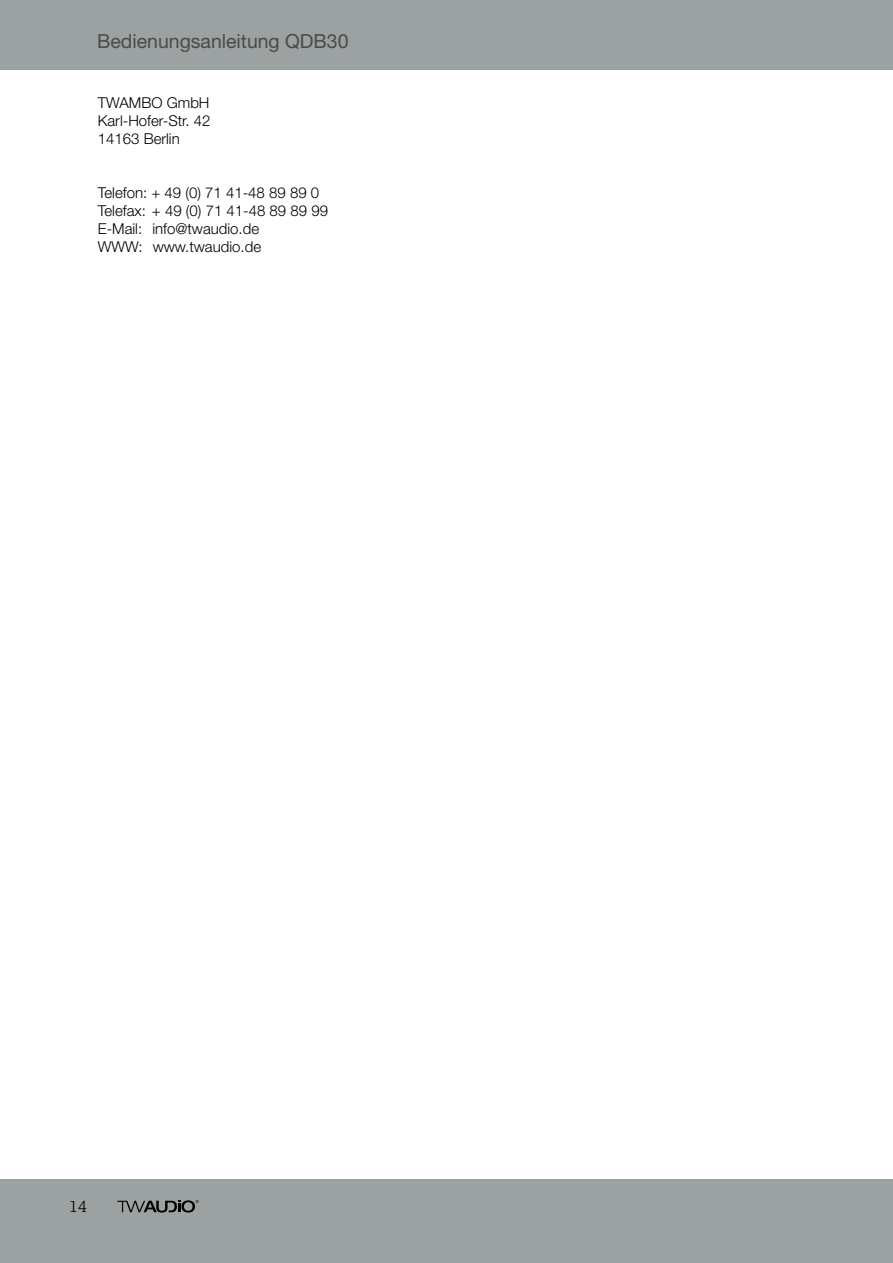
<style>
.page{position:relative;width:893px;height:1263px;background:#fff}
.page>*{position:absolute;margin:0;border:0;box-sizing:border-box;transform-origin:0 0}
.t1{font:19.5px "Helvetica Neue LT Std";color:#4a4a49}
.t2{font:300 16.5px "Lexia";color:#000}
.t3{font:300 15px/18px "Helvetica Neue LT Std";color:#000;text-align:justify}
</style>
<div class="page">
<div style="left:0;top:0;width:893px;height:69px;background:#9ca1a2"></div>
<div style="left:0;top:1179px;width:893px;height:84px;background:#9ca1a2"></div>
<svg style="left:117px;top:1200px;width:81px;height:12px"></svg>
<h1 class="t1" style="left:97px;top:29px;width:253px">Bedienungsanleitung QDB30</h1>
<p class="t3" style="left:98px;top:93px;width:114px">TWAMBO GmbH Karl-Hofer-Str. 42<br>14163 Berlin</p>
<p class="t3" style="left:98px;top:183px;width:232px;text-align:left">Telefon: + 49 (0) 71 41-48 89 89 0<br>Telefax: + 49 (0) 71 41-48 89 89 99<br>E-Mail: info@twaudio.de<br>WWW: www.twaudio.de</p>
<p class="t2" style="left:69px;top:1196px;width:19px">14</p>
</div>
